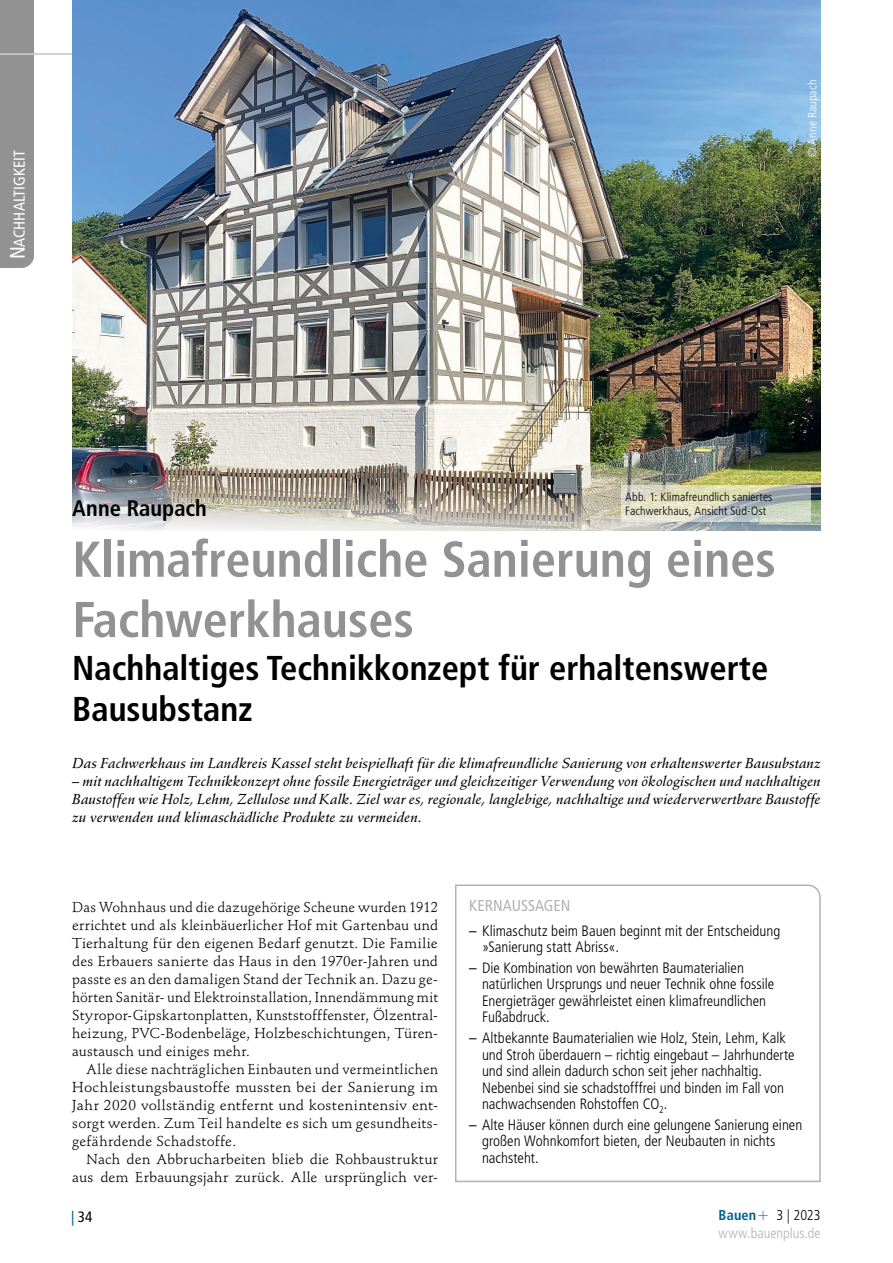
<style>
.page{position:relative;width:893px;height:1263px;background:#fff}
.page>*{position:absolute;margin:0;border:0;box-sizing:border-box;transform-origin:0 0}
.Titel_Grau_Nachhalti{font:700 condensed 50.25px/60.3px "Frutiger LT Std";color:#919291}
.Untertitel{font:700 condensed 34.5px/41.4px "Frutiger LT Std";color:#000}
.Autor_Standard{font:700 condensed 22.5px "Frutiger LT Std";letter-spacing:.005em;color:#000}
.t1{font:condensed 15.75px "Frutiger LT Std";letter-spacing:-.005em;color:#fff}
.Ü_im_Kasten{font:condensed 15.75px "Frutiger LT Std";color:#b1b2b3}
.t2{font:300 condensed 15px/16.5px "Frutiger LT Std";color:#000}
.t3{font:condensed 15px "Frutiger LT Std";color:#000}
.Grundschrift_ohne_Ei{font:14.25px/18px "Stempel Schneidler Std";letter-spacing:.01em;color:#000;text-align:justify}
.Vorspann{font:14.25px/18px "Stempel Schneidler Std Med It";letter-spacing:.01em;color:#000;text-align:justify}
.Grundschrift_mit_Ein{font:14.25px/18px "Stempel Schneidler Std";letter-spacing:.015em;color:#000;text-align:justify}
.t4{font:300 condensed 14.25px/18px "Frutiger LT Std";letter-spacing:.005em;color:#b1b2b3}
.Info_Legende{font:300 condensed 12px/14.4px "Frutiger LT Std";letter-spacing:.01em;color:#000}
.Copyright_grau{font:300 condensed 12px "Frutiger LT Std";letter-spacing:.01em;color:#fff}
.s1{font-size:21px}
.s2{font-weight:400}
.s3{color:#00608e}
.s4{font-weight:700;color:#00608e}
.s5{font-size:18px;color:#4891b9}
.s6{color:#000}
</style>
<div class="page">
<div style="left:0;top:0;width:34px;height:268px;background:#919291"></div>
<hr style="left:0;top:53px;width:153px;height:2px;background:#cfd0d0">
<img style="left:72px;top:0;width:749px;height:531px">
<svg style="left:621px;top:485px;width:189px;height:36px;background:#cfd2c0"></svg>
<svg style="left:455px;top:884px;width:366px;height:299px"></svg>
<p class="t1" style="left:10px;top:259px;width:111px;rotate:-90deg"><span class="s1">N</span>ACHHALTIGKEIT</p>
<p class="Copyright_grau" style="left:805px;top:157px;width:79px;rotate:-90deg">© Anne Raupach</p>
<p class="Info_Legende" style="left:625px;top:489px;width:149px">Abb. 1: Klimafreundlich saniertes<br>Fachwerkhaus, Ansicht Süd-Ost</p>
<p class="Autor_Standard" style="left:72px;top:495px;width:136px">Anne Raupach</p>
<p class="Titel_Grau_Nachhalti" style="left:72px;top:529px;width:705px">Klimafreundliche Sanierung eines<br>Fachwerkhauses</p>
<p class="Untertitel" style="left:72px;top:647px;width:697px">Nachhaltiges Technikkonzept für erhaltenswerte<br>Bausubstanz</p>
<p class="Vorspann" style="left:72px;top:754px;width:750px">Das Fachwerkhaus im Landkreis Kassel steht beispielhaft für die klimafreundliche Sanierung von erhaltenswerter Bausubstanz</p>
<p class="Vorspann" style="left:72px;top:772px;width:750px">– mit nachhaltigem Technikkonzept ohne fossile Energieträger und gleichzeitiger Verwendung von ökologischen und nachhaltigen Baustoffen wie Holz, Lehm, Zellulose und Kalk. Ziel war es, regionale, langlebige, nachhaltige und wiederverwertbare Baustoffe zu verwenden und klimaschädliche Produkte zu vermeiden.</p>
<p class="Grundschrift_ohne_Ei" style="left:72px;top:898px;width:367px">Das Wohnhaus und die dazugehörige Scheune wurden 1912 errichtet und als kleinbäuerlicher Hof mit Gartenbau und Tierhaltung für den eigenen Bedarf genutzt. Die Familie des Erbauers sanierte das Haus in den 1970er-Jahren und passte es an den damaligen Stand der Technik an. Dazu ge&shy;hörten Sanitär- und Elektroinstallation, Innendämmung mit Styropor-Gipskartonplatten, Kunststofffenster, Ölzentral&shy;heizung, PVC-Bodenbeläge, Holzbeschichtungen, Türen&shy;austausch und einiges mehr.</p>
<p class="Grundschrift_mit_Ein" style="left:72px;top:1060px;width:367px;text-indent:14px">Alle diese nachträglichen Einbauten und vermeintlichen Hochleistungsbaustoffe mussten bei der Sanierung im Jahr 2020 vollständig entfernt und kostenintensiv ent&shy;sorgt werden. Zum Teil handelte es sich um gesundheits&shy;gefährdende Schadstoffe.</p>
<p class="Grundschrift_mit_Ein" style="left:72px;top:1150px;width:367px;text-align:right">Nach den Abbrucharbeiten blieb die Rohbaustruktur aus dem Erbauungsjahr zurück. Alle ursprünglich ver-</p>
<p class="Ü_im_Kasten" style="left:469px;top:896px;width:103px">KERNAUSSAGEN</p>
<p class="t2" style="left:482px;top:922px;width:300px;text-indent:-13px"><span class="s2">–</span> Klimaschutz beim Bauen beginnt mit der Entscheidung »Sanierung statt Abriss«.</p>
<p class="t2" style="left:482px;top:960px;width:294px;text-indent:-13px"><span class="s2">–</span> Die Kombination von bewährten Baumaterialien natürlichen Ursprungs und neuer Technik ohne fossile Energieträger gewährleistet einen klimafreundlichen Fußabdruck.</p>
<p class="t2" style="left:482px;top:1030px;width:314px;text-indent:-13px"><span class="s2">–</span> Altbekannte Baumaterialien wie Holz, Stein, Lehm, Kalk und Stroh überdauern – richtig eingebaut – Jahrhunderte und sind allein dadurch schon seit jeher nachhaltig.<br>Nebenbei sind sie schadstofffrei und binden im Fall von nachwachsenden Rohstoffen CO<sub>2</sub>.</p>
<p class="t2" style="left:482px;top:1117px;width:322px;text-indent:-13px"><span class="s2">–</span> Alte Häuser können durch eine gelungene Sanierung einen großen Wohnkomfort bieten, der Neubauten in nichts nachsteht.</p>
<p class="t3" style="left:71px;top:1208px;width:23px"><span class="s3">|</span> 34</p>
<p class="t4" style="left:719px;top:1207px;width:104px"><span class="s4">Bauen</span><span class="s5">+</span> <span class="s6">3 | 2023 </span>www.bauenplus.de</p>
</div>
